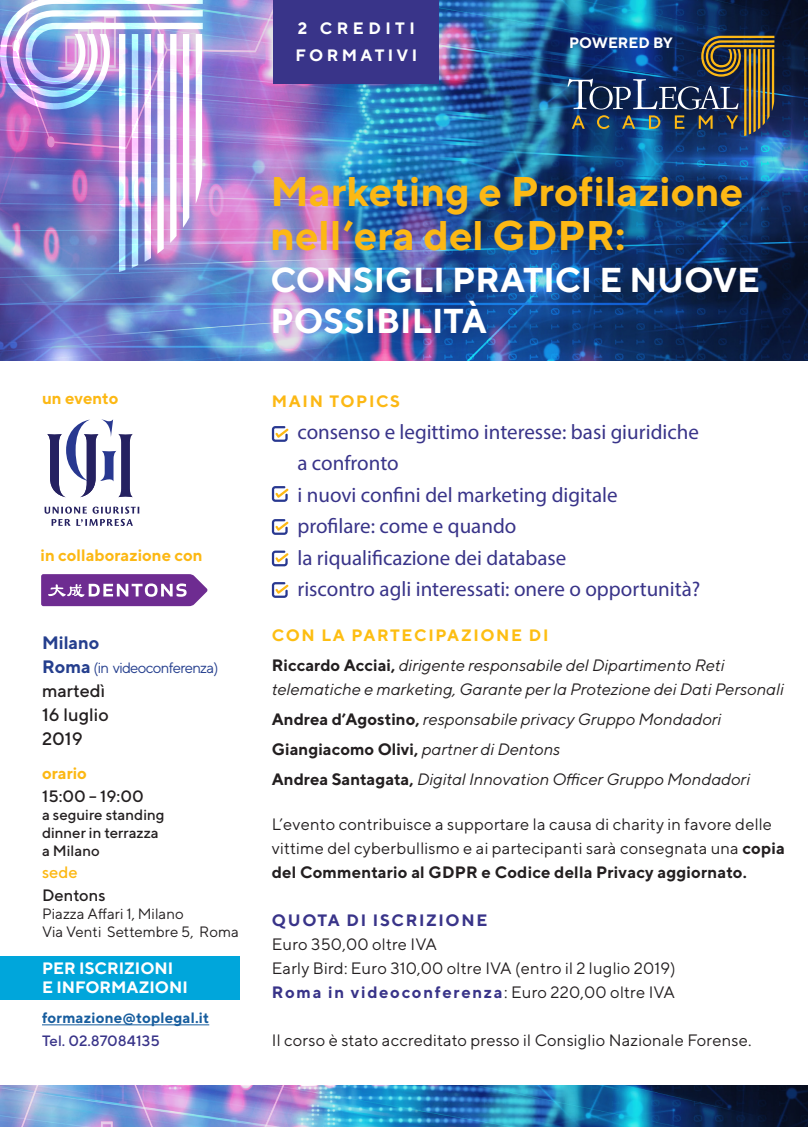
<style>
.page{position:relative;width:808px;height:1127px;background:#fff}
.page>*{position:absolute;margin:0;border:0;box-sizing:border-box;transform-origin:0 0}
.t1{font:700 41.4px/44.8px "TT Norms";color:#fcb814}
.t2{font:700 34.5px/41.4px "TT Norms";color:#fff}
.t3{font:21px/31.5px "Myriad Pro";color:#393489}
.t4{font:500 18px "TT Norms";color:#231f20}
.t5{font:700 18px "TT Norms";color:#253f8e}
.t6{font:16.5px/24px "TT Norms";letter-spacing:.01em;color:#231f20}
.t7{font:italic 16.5px/24px "TT Norms";color:#231f20}
.t8{font:700 16.5px "TT Norms";letter-spacing:.1em;color:#393489}
.t9{font:700 16.5px "TT Norms";color:#fcb814}
.t10{font:700 16.5px "TT Norms";color:#231f20}
.t11{font:700 16.5px/19.8px "TT Norms";color:#fff}
.t12{font:700 16.5px "TT Norms";letter-spacing:.1em;color:#fdbe12}
.t13{font:500 16.5px "TT Norms";color:#231f20}
.t14{font:700 16.5px/27px "TT Norms";letter-spacing:.2em;color:#fff}
.t15{font:700 16.5px "TT Norms";letter-spacing:.1em;color:#fcb814}
.t16{font:500 16.5px "TT Norms";color:#fcb814}
.t17{font:15px "TT Norms";color:#231f20}
.t18{font:500 15px "TT Norms";color:#231f20}
.t19{font:15px "TT Norms";letter-spacing:-.05em;color:#253f8e}
.t20{font:700 15px "TT Norms";letter-spacing:.01em;color:#175d9e}
.t21{font:500 15px "TT Norms";color:#393489}
.t22{font:700 15px "TT Norms";color:#fff}
.s1{font-weight:700;font-size:18px}
.s2{font-weight:700;font-style:normal}
.s3{font-weight:400;font-style:italic}
.s4{font-weight:700}
.s5{font-weight:400;color:#231f20}
</style>
<div class="page">
<div style="left:0;top:956px;width:239px;height:44px;background:#00a6db"></div>
<img style="left:0;top:349px;width:808px;height:11px">
<img style="left:0;top:0;width:808px;height:349px">
<img style="left:0;top:0;width:203px;height:272px">
<img style="left:567px;top:36px;width:207px;height:100px">
<hr style="left:42px;top:1024px;width:167px;height:1px;background:#175d9e">
<img style="left:0;top:1085px;width:808px;height:1px">
<img style="left:0;top:1086px;width:808px;height:41px">
<svg style="left:272px;top:426px;width:16px;height:16px"></svg>
<svg style="left:272px;top:486px;width:16px;height:16px"></svg>
<svg style="left:272px;top:519px;width:16px;height:16px"></svg>
<svg style="left:272px;top:550px;width:16px;height:16px"></svg>
<svg style="left:272px;top:582px;width:16px;height:16px"></svg>
<svg style="left:41px;top:574px;width:167px;height:32px"></svg>
<svg style="left:47px;top:419px;width:86px;height:78px"></svg>
<svg style="left:45px;top:506px;width:94px;height:20px"></svg>
<div style="left:273px;top:0;width:166px;height:83px;background:#393489"></div>
<p class="t14" style="left:296px;top:14px;width:123px">2 CREDITI<br>FORMATIVI</p>
<p class="t22" style="left:569px;top:33px;width:105px">POWERED BY</p>
<p class="t9" style="left:42px;top:387px;width:78px">un evento</p>
<p class="t9" style="left:40px;top:545px;width:164px">in collaborazione con</p>
<p class="t5" style="left:42px;top:631px;width:59px">Milano</p>
<p class="t19" style="left:42px;top:659px;width:178px"><span class="s1">Roma</span> (in videoconferenza)</p>
<p class="t4" style="left:42px;top:680px;width:65px">martedì</p>
<p class="t4" style="left:42px;top:704px;width:68px">16 luglio</p>
<p class="t4" style="left:42px;top:728px;width:42px">2019</p>
<p class="t9" style="left:42px;top:763px;width:47px">orario</p>
<p class="t13" style="left:42px;top:785px;width:103px">15:00 – 19:00</p>
<p class="t18" style="left:42px;top:805px;width:124px">a seguire standing</p>
<p class="t18" style="left:42px;top:823px;width:118px">dinner in terrazza</p>
<p class="t18" style="left:42px;top:841px;width:59px">a Milano</p>
<p class="t16" style="left:42px;top:862px;width:37px">sede</p>
<p class="t13" style="left:42px;top:884px;width:65px">Dentons</p>
<p class="t17" style="left:42px;top:904px;width:143px">Piazza Affari 1, Milano</p>
<p class="t17" style="left:42px;top:922px;width:198px">Via Venti Settembre 5, Roma</p>
<p class="t11" style="left:42px;top:957px;width:147px">PER ISCRIZIONI<br>E INFORMAZIONI</p>
<p class="t20" style="left:42px;top:1008px;width:169px">formazione@toplegal.it</p>
<p class="t21" style="left:42px;top:1031px;width:119px">Tel. 02.87084135</p>
<p class="t1" style="left:270px;top:168px;width:474px">Marketing e Profilazione nell’era del GDPR:</p>
<p class="t2" style="left:270px;top:258px;width:491px">CONSIGLI PRATICI E NUOVE<br>POSSIBILITÀ</p>
<p class="t15" style="left:272px;top:391px;width:130px">MAIN TOPICS</p>
<p class="t3" style="left:297px;top:415px;width:403px">consenso e legittimo interesse: basi giuridiche a confronto</p>
<p class="t3" style="left:297px;top:478px;width:322px">i nuovi confini del marketing digitale</p>
<p class="t3" style="left:297px;top:510px;width:220px">profilare: come e quando</p>
<p class="t3" style="left:297px;top:541px;width:270px">la riqualificazione dei database</p>
<p class="t3" style="left:297px;top:573px;width:405px">riscontro agli interessati: onere o opportunità?</p>
<p class="t12" style="left:272px;top:624px;width:278px">CON LA PARTECIPAZIONE DI</p>
<p class="t7" style="left:272px;top:652px;width:513px"><span class="s2">Riccardo Acciai,</span> dirigente responsabile del Dipartimento Reti telematiche e marketing, Garante per la Protezione dei Dati Personali</p>
<p class="t7" style="left:272px;top:706px;width:451px"><span class="s2">Andrea d’Agostino,</span> responsabile privacy Gruppo Mondadori</p>
<p class="t10" style="left:272px;top:738px;width:290px">Giangiacomo Olivi, <span class="s3">partner di Dentons</span></p>
<p class="t7" style="left:272px;top:766px;width:480px"><span class="s2">Andrea Santagata,</span> Digital Innovation Officer Gruppo Mondadori</p>
<p class="t6" style="left:272px;top:811px;width:514px">L’evento contribuisce a supportare la causa di charity in favore delle vittime del cyberbullismo e ai partecipanti sarà consegnata una <span class="s4">copia del Commentario al GDPR e Codice della Privacy aggiornato.</span></p>
<p class="t8" style="left:272px;top:909px;width:217px">QUOTA DI ISCRIZIONE</p>
<p class="t6" style="left:272px;top:931px;width:167px">Euro 350,00 oltre IVA</p>
<p class="t6" style="left:272px;top:955px;width:405px">Early Bird: Euro 310,00 oltre IVA (entro il 2 luglio 2019)</p>
<p class="t8" style="left:272px;top:981px;width:405px">Roma in videoconferenza<span class="s5">: Euro 220,00 oltre IVA</span></p>
<p class="t6" style="left:272px;top:1027px;width:481px">Il corso è stato accreditato presso il Consiglio Nazionale Forense.</p>
</div>
